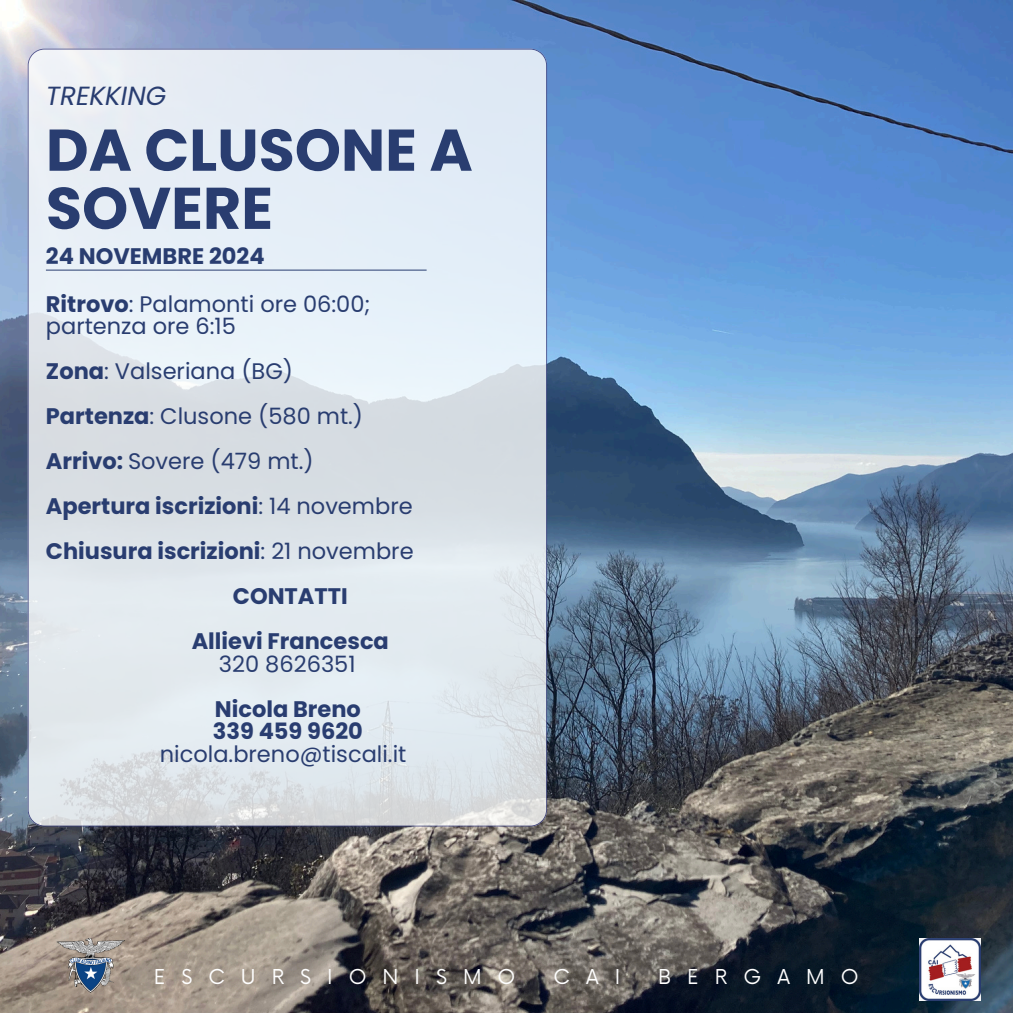
<style>
.page{position:relative;width:1013px;height:1013px;background:#fff}
.page>*{position:absolute;margin:0;border:0;box-sizing:border-box;transform-origin:0 0}
.t1{font:700 58.75px/58.1px "Poppins";color:#293d70}
.t2{font:italic 26.25px "Poppins";color:#293d70}
.t3{font:22.5px/22.5px "Poppins";color:#293d70}
.t4{font:700 22.5px/22.5px "Poppins";color:#293d70}
.t5{font:20px "Now";letter-spacing:.8em;color:#fff}
.s1{font-weight:700}
.s2{font-weight:400}
</style>
<div class="page">
<img style="left:0;top:0;width:1012px;height:1012px">
<svg style="left:28px;top:49px;width:519px;height:777px;background:#dfe7ee"></svg>
<hr style="left:46px;top:270px;width:380px;height:1px;background:#293d70">
<img style="left:30px;top:938px;width:125px;height:64px">
<img style="left:919px;top:938px;width:61px;height:62px">
<p class="t2" style="left:46px;top:77px;width:122px">TREKKING</p>
<h3 class="t1" style="left:46px;top:121px;width:428px">DA CLUSONE A<br>SOVERE</h3>
<p class="t4" style="left:46px;top:245px;width:220px">24 NOVEMBRE 2024</p>
<p class="t3" style="left:46px;top:292px;width:326px"><span class="s1">Ritrovo</span>: Palamonti ore 06:00; partenza ore 6:15</p>
<p class="t3" style="left:46px;top:360px;width:249px"><span class="s1">Zona</span>: Valseriana (BG)</p>
<p class="t3" style="left:46px;top:405px;width:319px"><span class="s1">Partenza</span>: Clusone (580 mt.)</p>
<p class="t3" style="left:46px;top:450px;width:269px"><span class="s1">Arrivo:</span> Sovere (479 mt.)</p>
<p class="t4" style="left:46px;top:495px;width:368px">Apertura iscrizioni<span class="s2">: 14 novembre</span></p>
<p class="t4" style="left:46px;top:540px;width:369px">Chiusura iscrizioni<span class="s2">: 21 novembre</span></p>
<p class="t4" style="left:233px;top:585px;width:116px">CONTATTI</p>
<p class="t4" style="left:192px;top:630px;width:199px">Allievi Francesca</p>
<p class="t3" style="left:219px;top:652px;width:138px">320 8626351</p>
<p class="t4" style="left:213px;top:697px;width:151px">Nicola Breno<br>339 459 9620</p>
<p class="t3" style="left:160px;top:742px;width:248px">nicola.breno@tiscali.it</p>
<p class="t5" style="left:154px;top:965px;width:363px">ESCURSIONISMO</p>
<p class="t5" style="left:553px;top:965px;width:68px">CAI</p>
<p class="t5" style="left:658px;top:965px;width:202px">BERGAMO</p>
</div>
